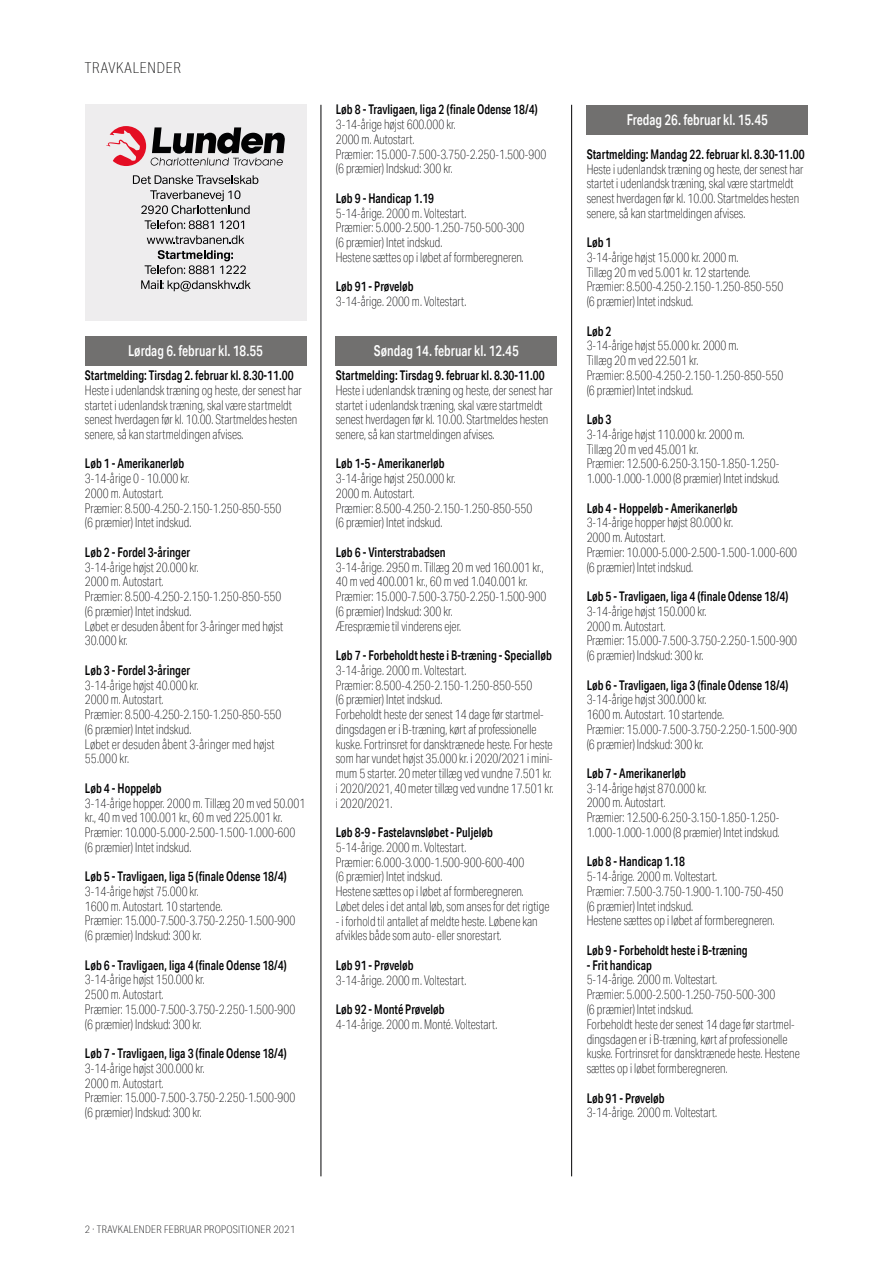
<style>
.page{position:relative;width:893px;height:1263px;background:#fff}
.page>*{position:absolute;margin:0;border:0;box-sizing:border-box;transform-origin:0 0}
.t1{font:500 15px "Aktiv Grotesk Cd";color:#fff;scale:.9 1}
.t2{font:100 15px "Aktiv Grotesk Cd";letter-spacing:.05em;color:#020203}
.t3{font:100 13.35px/14.7px "Aktiv Grotesk Cd";color:#020203;scale:.89 1}
.t4{font:500 13.35px "Aktiv Grotesk Cd";color:#020203;scale:.89 1}
.t5{font:100 10.5px "Aktiv Grotesk Cd";letter-spacing:.03em;color:#020203}
.s1{font-weight:500}
</style>
<div class="page">
<hr style="left:571px;top:105px;width:1px;height:1071px;background:#020203">
<hr style="left:321px;top:105px;width:1px;height:1071px;background:#020203">
<div style="left:85px;top:105px;width:221px;height:216px;background:#eeedee"></div>
<svg style="left:106px;top:126px;width:179px;height:40px"></svg>
<svg style="left:133px;top:175px;width:125px;height:9px"></svg>
<svg style="left:141px;top:190px;width:109px;height:24px"></svg>
<svg style="left:145px;top:220px;width:69px;height:9px"></svg>
<svg style="left:220px;top:220px;width:24px;height:9px"></svg>
<svg style="left:147px;top:235px;width:97px;height:9px"></svg>
<svg style="left:145px;top:250px;width:101px;height:24px"></svg>
<svg style="left:141px;top:280px;width:110px;height:11px"></svg>
<div style="left:85px;top:336px;width:221px;height:29px;background:#71706f"></div>
<div style="left:336px;top:336px;width:221px;height:29px;background:#71706f"></div>
<div style="left:587px;top:105px;width:221px;height:29px;background:#71706f"></div>
<p class="t2" style="left:85px;top:59px;width:97px">TRAVKALENDER</p>
<p class="t1" style="left:128px;top:341px;width:151px">Lørdag 6. februar kl. 18.55</p>
<p class="t3" style="left:85px;top:368px;width:245px"><span class="s1">Startmelding: Tirsdag 2. februar kl. 8.30-11.00<br></span>Heste i udenlandsk træning og heste, der senest har startet i udenlandsk træning, skal være startmeldt senest hverdagen før kl. 10.00. Startmeldes hesten senere, så kan startmeldingen afvises.</p>
<p class="t3" style="left:85px;top:456px;width:222px"><span class="s1">Løb 1 - Amerikanerløb<br></span>3-14-årige 0 - 10.000 kr.<br>2000 m. Autostart.<br>Præmier: 8.500-4.250-2.150-1.250-850-550 (6 præmier) Intet indskud.</p>
<p class="t3" style="left:85px;top:545px;width:224px"><span class="s1">Løb 2 - Fordel 3-åringer<br></span>3-14-årige højst 20.000 kr.<br>2000 m. Autostart.<br>Præmier: 8.500-4.250-2.150-1.250-850-550 (6 præmier) Intet indskud.<br>Løbet er desuden åbent for 3-åringer med højst<br>30.000 kr.</p>
<p class="t3" style="left:85px;top:663px;width:222px"><span class="s1">Løb 3 - Fordel 3-åringer<br></span>3-14-årige højst 40.000 kr.<br>2000 m. Autostart.<br>Præmier: 8.500-4.250-2.150-1.250-850-550 (6 præmier) Intet indskud.<br>Løbet er desuden åbent 3-åringer med højst<br>55.000 kr.</p>
<p class="t3" style="left:85px;top:781px;width:249px"><span class="s1">Løb 4 - Hoppeløb<br></span>3-14-årige hopper. 2000 m. Tillæg 20 m ved 50.001 kr., 40 m ved 100.001 kr., 60 m ved 225.001 kr.<br>Præmier: 10.000-5.000-2.500-1.500-1.000-600 (6 præmier) Intet indskud.</p>
<p class="t3" style="left:85px;top:869px;width:238px"><span class="s1">Løb 5 - Travligaen, liga 5 (finale Odense 18/4)<br></span>3-14-årige højst 75.000 kr.<br>1600 m. Autostart. 10 startende.<br>Præmier: 15.000-7.500-3.750-2.250-1.500-900 (6 præmier) Indskud: 300 kr.</p>
<p class="t3" style="left:85px;top:958px;width:238px"><span class="s1">Løb 6 - Travligaen, liga 4 (finale Odense 18/4)<br></span>3-14-årige højst 150.000 kr.<br>2500 m. Autostart.<br>Præmier: 15.000-7.500-3.750-2.250-1.500-900 (6 præmier) Indskud: 300 kr.</p>
<p class="t3" style="left:85px;top:1046px;width:238px"><span class="s1">Løb 7 - Travligaen, liga 3 (finale Odense 18/4)<br></span>3-14-årige højst 300.000 kr.<br>2000 m. Autostart.<br>Præmier: 15.000-7.500-3.750-2.250-1.500-900 (6 præmier) Indskud: 300 kr.</p>
<p class="t3" style="left:336px;top:102px;width:238px"><span class="s1">Løb 8 - Travligaen, liga 2 (finale Odense 18/4)<br></span>3-14-årige højst 600.000 kr.<br>2000 m. Autostart.<br>Præmier: 15.000-7.500-3.750-2.250-1.500-900 (6 præmier) Indskud: 300 kr.</p>
<p class="t3" style="left:336px;top:191px;width:213px"><span class="s1">Løb 9 - Handicap 1.19<br></span>5-14-årige. 2000 m. Voltestart.<br>Præmier: 5.000-2.500-1.250-750-500-300 (6 præmier) Intet indskud.<br>Hestene sættes op i løbet af formberegneren.</p>
<p class="t3" style="left:336px;top:279px;width:148px"><span class="s1">Løb 91 - Prøveløb<br></span>3-14-årige. 2000 m. Voltestart.</p>
<p class="t1" style="left:374px;top:341px;width:162px">Søndag 14. februar kl. 12.45</p>
<p class="t3" style="left:336px;top:368px;width:245px"><span class="s1">Startmelding: Tirsdag 9. februar kl. 8.30-11.00<br></span>Heste i udenlandsk træning og heste, der senest har startet i udenlandsk træning, skal være startmeldt senest hverdagen før kl. 10.00. Startmeldes hesten senere, så kan startmeldingen afvises.</p>
<p class="t3" style="left:336px;top:456px;width:222px"><span class="s1">Løb 1-5 - Amerikanerløb<br></span>3-14-årige højst 250.000 kr.<br>2000 m. Autostart.<br>Præmier: 8.500-4.250-2.150-1.250-850-550 (6 præmier) Intet indskud.</p>
<p class="t3" style="left:336px;top:545px;width:238px"><span class="s1">Løb 6 - Vinterstrabadsen<br></span>3-14-årige. 2950 m. Tillæg 20 m ved 160.001 kr., 40 m ved 400.001 kr., 60 m ved 1.040.001 kr.<br>Præmier: 15.000-7.500-3.750-2.250-1.500-900 (6 præmier) Indskud: 300 kr.<br>Ærespræmie til vinderens ejer.</p>
<p class="t3" style="left:336px;top:648px;width:247px"><span class="s1">Løb 7 - Forbeholdt heste i B-træning - Specialløb </span>3-14-årige. 2000 m. Voltestart.<br>Præmier: 8.500-4.250-2.150-1.250-850-550<br>(6 præmier) Intet indskud.<br>Forbeholdt heste der senest 14 dage før startmel&shy;dingsdagen er i B-træning, kørt af professionelle kuske. Fortrinsret for dansktrænede heste. For heste som har vundet højst 35.000 kr. i 2020/2021 i mini&shy;mum 5 starter. 20 meter tillæg ved vundne 7.501 kr. i 2020/2021, 40 meter tillæg ved vundne 17.501 kr. i 2020/2021.</p>
<p class="t3" style="left:336px;top:825px;width:242px"><span class="s1">Løb 8-9 - Fastelavnsløbet - Puljeløb<br></span>5-14-årige. 2000 m. Voltestart.<br>Præmier: 6.000-3.000-1.500-900-600-400<br>(6 præmier) Intet indskud.<br>Hestene sættes op i løbet af formberegneren.<br>Løbet deles i det antal løb, som anses for det rigtige</p>
<p class="t3" style="left:336px;top:913px;width:228px">- i forhold til antallet af meldte heste. Løbene kan afvikles både som auto- eller snorestart.</p>
<p class="t3" style="left:336px;top:958px;width:148px"><span class="s1">Løb 91 - Prøveløb<br></span>3-14-årige. 2000 m. Voltestart.</p>
<p class="t3" style="left:336px;top:1002px;width:183px"><span class="s1">Løb 92 - Monté Prøveløb<br></span>4-14-årige. 2000 m. Monté. Voltestart.</p>
<p class="t1" style="left:627px;top:111px;width:158px">Fredag 26. februar kl. 15.45</p>
<p class="t3" style="left:587px;top:147px;width:246px"><span class="s1">Startmelding: Mandag 22. februar kl. 8.30-11.00<br></span>Heste i udenlandsk træning og heste, der senest har startet i udenlandsk træning, skal være startmeldt senest hverdagen før kl. 10.00. Startmeldes hesten senere, så kan startmeldingen afvises.</p>
<p class="t3" style="left:587px;top:235px;width:222px"><span class="s1">Løb 1<br></span>3-14-årige højst 15.000 kr. 2000 m.<br>Tillæg 20 m ved 5.001 kr. 12 startende.<br>Præmier: 8.500-4.250-2.150-1.250-850-550 (6 præmier) Intet indskud.</p>
<p class="t3" style="left:587px;top:324px;width:222px"><span class="s1">Løb 2<br></span>3-14-årige højst 55.000 kr. 2000 m.<br>Tillæg 20 m ved 22.501 kr.<br>Præmier: 8.500-4.250-2.150-1.250-850-550 (6 præmier) Intet indskud.</p>
<p class="t3" style="left:587px;top:412px;width:219px"><span class="s1">Løb 3<br></span>3-14-årige højst 110.000 kr. 2000 m.<br>Tillæg 20 m ved 45.001 kr.<br>Præmier: 12.500-6.250-3.150-1.850-1.250-<br>1.000-1.000-1.000 (8 præmier) Intet indskud.</p>
<p class="t3" style="left:587px;top:501px;width:238px"><span class="s1">Løb 4 - Hoppeløb - Amerikanerløb<br></span>3-14-årige hopper højst 80.000 kr.<br>2000 m. Autostart.<br>Præmier: 10.000-5.000-2.500-1.500-1.000-600 (6 præmier) Intet indskud.</p>
<p class="t3" style="left:587px;top:589px;width:238px"><span class="s1">Løb 5 - Travligaen, liga 4 (finale Odense 18/4)<br></span>3-14-årige højst 150.000 kr.<br>2000 m. Autostart.<br>Præmier: 15.000-7.500-3.750-2.250-1.500-900 (6 præmier) Indskud: 300 kr.</p>
<p class="t3" style="left:587px;top:677px;width:238px"><span class="s1">Løb 6 - Travligaen, liga 3 (finale Odense 18/4)<br></span>3-14-årige højst 300.000 kr.<br>1600 m. Autostart. 10 startende.<br>Præmier: 15.000-7.500-3.750-2.250-1.500-900 (6 præmier) Indskud: 300 kr.</p>
<p class="t3" style="left:587px;top:766px;width:219px"><span class="s1">Løb 7 - Amerikanerløb<br></span>3-14-årige højst 870.000 kr.<br>2000 m. Autostart.<br>Præmier: 12.500-6.250-3.150-1.850-1.250-<br>1.000-1.000-1.000 (8 præmier) Intet indskud.</p>
<p class="t3" style="left:587px;top:854px;width:222px"><span class="s1">Løb 8 - Handicap 1.18<br></span>5-14-årige. 2000 m. Voltestart.<br>Præmier: 7.500-3.750-1.900-1.100-750-450 (6 præmier) Intet indskud.<br>Hestene sættes op i løbet af formberegneren.</p>
<p class="t4" style="left:587px;top:942px;width:182px">Løb 9 - Forbeholdt heste i B-træning</p>
<p class="t3" style="left:587px;top:957px;width:241px"><span class="s1">- Frit handicap<br></span>5-14-årige. 2000 m. Voltestart.<br>Præmier: 5.000-2.500-1.250-750-500-300<br>(6 præmier) Intet indskud.<br>Forbeholdt heste der senest 14 dage før startmel&shy;dingsdagen er i B-træning, kørt af professionelle kuske. Fortrinsret for dansktrænede heste. Hestene sættes op i løbet formberegneren.</p>
<p class="t3" style="left:587px;top:1090px;width:148px"><span class="s1">Løb 91 - Prøveløb<br></span>3-14-årige. 2000 m. Voltestart.</p>
<p class="t5" style="left:85px;top:1223px;width:212px">2 · TRAVKALENDER FEBRUAR PROPOSITIONER 2021</p>
</div>
